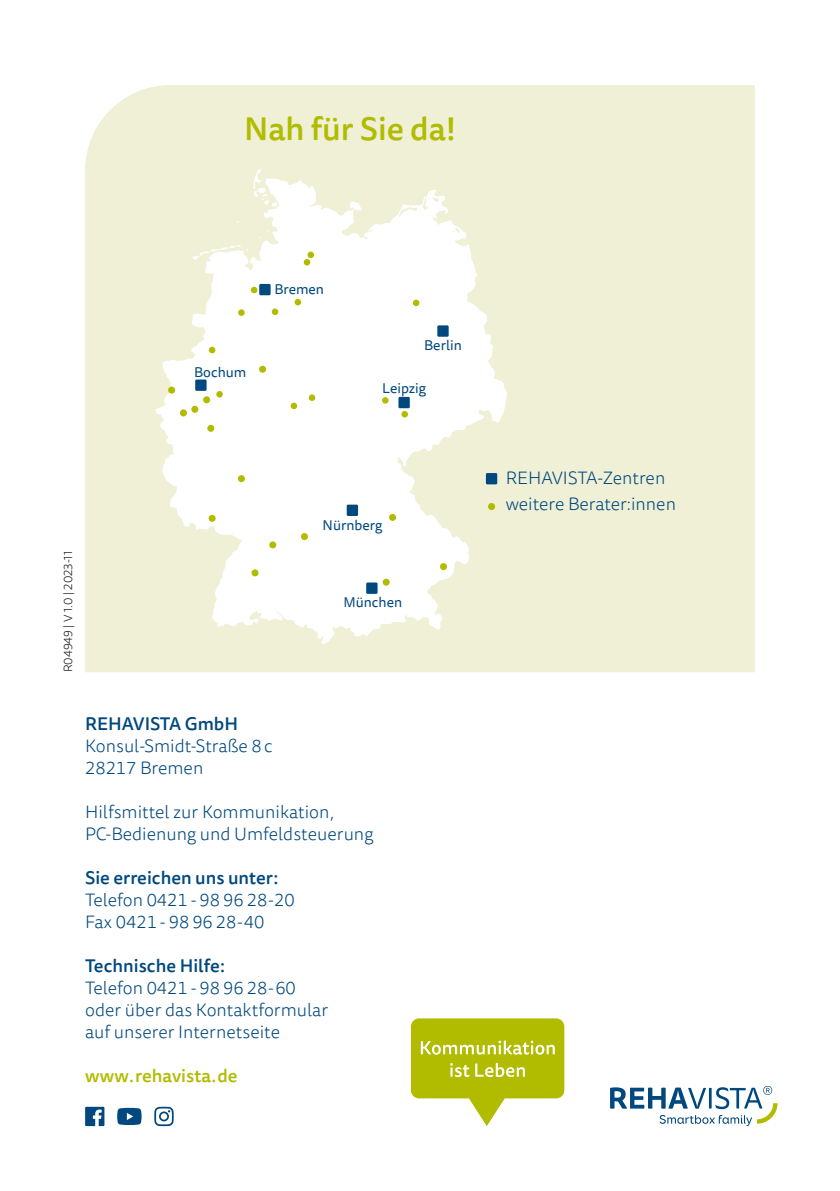
<style>
.page{position:relative;width:840px;height:1191px;background:#fff}
.page>*{position:absolute;margin:0;border:0;box-sizing:border-box;transform-origin:0 0}
.große_Headline_Tisa{font:500 32px "Tisa Sans Pro";color:#b1bc00}
.P_Legende{font:300 18px/22px "Tisa Sans Pro";color:#00487e}
.P_Legende-2{font:500 18px "Tisa Sans Pro";color:#00487e}
.P_Legende-3{font:500 18px "Tisa Sans Pro";color:#b1bc00}
.t1{font:14px "Tisa Sans Pro";color:#00487e}
.Lauftext_Tisa{font:300 12px "Tisa Sans Pro";color:#1a1a18}
</style>
<div class="page">
<svg style="left:154px;top:1106px;width:19px;height:20px"></svg>
<svg style="left:117px;top:1107px;width:24px;height:18px"></svg>
<svg style="left:85px;top:1106px;width:19px;height:20px"></svg>
<div style="left:85px;top:85px;width:669px;height:587px;background:#eff0d6"></div>
<svg style="left:156px;top:178px;width:350px;height:466px"></svg>
<svg style="left:350px;top:201px;width:11px;height:9px"></svg>
<svg style="left:253px;top:169px;width:24px;height:38px"></svg>
<svg style="left:259px;top:230px;width:9px;height:8px"></svg>
<svg style="left:192px;top:245px;width:56px;height:15px"></svg>
<div style="left:259px;top:284px;width:11px;height:11px;background:#00487e"></div>
<div style="left:437px;top:325px;width:11px;height:12px;background:#00487e"></div>
<div style="left:398px;top:397px;width:11px;height:11px;background:#00487e"></div>
<div style="left:195px;top:379px;width:11px;height:12px;background:#00487e"></div>
<div style="left:366px;top:582px;width:11px;height:12px;background:#00487e"></div>
<div style="left:346px;top:504px;width:12px;height:12px;background:#00487e"></div>
<div style="left:303px;top:259px;width:7px;height:6px;background:#b1bc00;border-radius:50%"></div>
<div style="left:238px;top:309px;width:6px;height:7px;background:#b1bc00;border-radius:50%"></div>
<svg style="left:251px;top:287px;width:6px;height:6px"></svg>
<div style="left:272px;top:308px;width:6px;height:7px;background:#b1bc00;border-radius:50%"></div>
<div style="left:294px;top:299px;width:7px;height:6px;background:#b1bc00;border-radius:50%"></div>
<div style="left:412px;top:300px;width:7px;height:6px;background:#b1bc00;border-radius:50%"></div>
<svg style="left:209px;top:347px;width:6px;height:6px"></svg>
<div style="left:259px;top:366px;width:7px;height:7px;background:#b1bc00;border-radius:50%"></div>
<div style="left:191px;top:406px;width:7px;height:7px;background:#b1bc00;border-radius:50%"></div>
<div style="left:203px;top:396px;width:7px;height:7px;background:#b1bc00;border-radius:50%"></div>
<div style="left:207px;top:425px;width:7px;height:7px;background:#b1bc00;border-radius:50%"></div>
<div style="left:238px;top:475px;width:7px;height:7px;background:#b1bc00;border-radius:50%"></div>
<div style="left:208px;top:515px;width:7px;height:7px;background:#b1bc00;border-radius:50%"></div>
<div style="left:251px;top:569px;width:7px;height:7px;background:#b1bc00;border-radius:50%"></div>
<div style="left:269px;top:541px;width:7px;height:7px;background:#b1bc00;border-radius:50%"></div>
<div style="left:301px;top:533px;width:7px;height:7px;background:#b1bc00;border-radius:50%"></div>
<div style="left:389px;top:514px;width:7px;height:7px;background:#b1bc00;border-radius:50%"></div>
<div style="left:382px;top:578px;width:7px;height:7px;background:#b1bc00;border-radius:50%"></div>
<div style="left:440px;top:563px;width:7px;height:7px;background:#b1bc00;border-radius:50%"></div>
<div style="left:180px;top:409px;width:7px;height:7px;background:#b1bc00;border-radius:50%"></div>
<div style="left:168px;top:386px;width:7px;height:7px;background:#b1bc00;border-radius:50%"></div>
<div style="left:216px;top:391px;width:7px;height:6px;background:#b1bc00;border-radius:50%"></div>
<div style="left:290px;top:402px;width:7px;height:7px;background:#b1bc00;border-radius:50%"></div>
<div style="left:308px;top:394px;width:7px;height:7px;background:#b1bc00;border-radius:50%"></div>
<div style="left:382px;top:397px;width:6px;height:7px;background:#b1bc00;border-radius:50%"></div>
<div style="left:401px;top:411px;width:7px;height:6px;background:#b1bc00;border-radius:50%"></div>
<div style="left:307px;top:252px;width:7px;height:6px;background:#b1bc00;border-radius:50%"></div>
<svg style="left:610px;top:1085px;width:167px;height:41px"></svg>
<svg style="left:410px;top:1018px;width:154px;height:108px"></svg>
<p class="große_Headline_Tisa" style="left:244px;top:106px;width:213px">Nah für Sie da!</p>
<p class="t1" style="left:194px;top:363px;width:54px">Bochum</p>
<p class="t1" style="left:274px;top:280px;width:51px">Bremen</p>
<p class="t1" style="left:424px;top:336px;width:39px">Berlin</p>
<p class="t1" style="left:382px;top:379px;width:45px">Leipzig</p>
<p class="Lauftext_Tisa" style="left:60px;top:672px;width:123px;rotate:-90deg">R04949 | V 1.0 | 2023-11</p>
<p class="t1" style="left:322px;top:515px;width:61px">Nürnberg</p>
<p class="t1" style="left:343px;top:593px;width:60px">München</p>
<p class="P_Legende-2" style="left:85px;top:711px;width:154px">REHAVISTA GmbH</p>
<p class="P_Legende" style="left:85px;top:735px;width:189px">Konsul-Smidt-Straße 8c<br>28217 Bremen</p>
<p class="P_Legende" style="left:85px;top:801px;width:289px">Hilfsmittel zur Kommunikation,<br>PC-Bedienung und Umfeldsteuerung</p>
<p class="P_Legende-2" style="left:85px;top:865px;width:196px">Sie erreichen uns unter:</p>
<p class="P_Legende" style="left:85px;top:889px;width:211px">Telefon 0421 - 98 96 28-20</p>
<p class="P_Legende" style="left:85px;top:911px;width:181px">Fax 0421 - 98 96 28-40</p>
<p class="P_Legende-2" style="left:85px;top:953px;width:142px">Technische Hilfe:</p>
<p class="P_Legende" style="left:85px;top:977px;width:244px">Telefon 0421 - 98 96 28- 60 oder über das Kontaktformular auf unserer Internetseite</p>
<p class="P_Legende-3" style="left:85px;top:1063px;width:154px">www.rehavista.de</p>
<p class="P_Legende" style="left:505px;top:468px;width:161px">REHAVISTA-Zentren</p>
<p class="P_Legende" style="left:505px;top:493px;width:172px">weitere Berater:innen</p>
</div>
